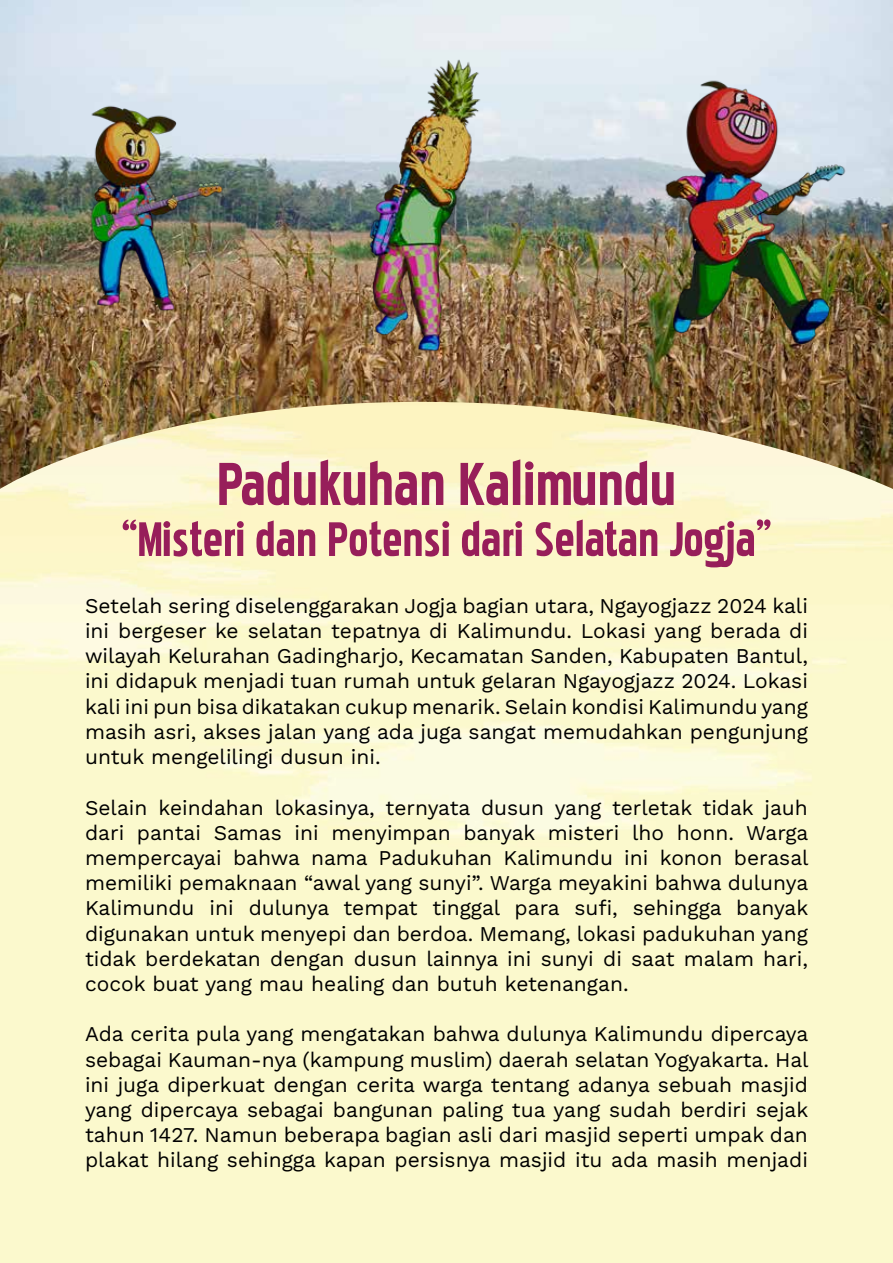
<style>
.page{position:relative;width:893px;height:1263px;background:#fff}
.page>*{position:absolute;margin:0;border:0;box-sizing:border-box;transform-origin:0 0}
.t1{font:75px "Pakenham";color:#971e5a}
.t2{font:60px "Pakenham";color:#971e5a}
.t3{font:21px/25.2px "Work Sans";color:#000;text-align:justify}
</style>
<div class="page">
<img style="left:0;top:0;width:893px;height:489px">
<img style="left:593px;top:57px;width:300px;height:300px">
<img style="left:30px;top:95px;width:225px;height:225px">
<img style="left:255px;top:57px;width:300px;height:300px">
<h1 class="t1" style="left:217px;top:450px;width:461px">Padukuhan Kalimundu</h1>
<h2 class="t2" style="left:122px;top:512px;width:651px">“Misteri dan Potensi dari Selatan Jogja”</h2>
<p class="t3" style="left:85px;top:592px;width:724px">Setelah sering diselenggarakan Jogja bagian utara, Ngayogjazz 2024 kali ini bergeser ke selatan tepatnya di Kalimundu. Lokasi yang berada di wilayah Kelurahan Gadingharjo, Kecamatan Sanden, Kabupaten Bantul, ini didapuk menjadi tuan rumah untuk gelaran Ngayogjazz 2024. Lokasi kali ini pun bisa dikatakan cukup menarik. Selain kondisi Kalimundu yang masih asri, akses jalan yang ada juga sangat memudahkan pengunjung untuk mengelilingi dusun ini.</p>
<p class="t3" style="left:85px;top:794px;width:725px">Selain keindahan lokasinya, ternyata dusun yang terletak tidak jauh dari pantai Samas ini menyimpan banyak misteri lho honn. Warga mempercayai bahwa nama Padukuhan Kalimundu ini konon berasal memiliki pemaknaan “awal yang sunyi”. Warga meyakini bahwa dulunya Kalimundu ini dulunya tempat tinggal para sufi, sehingga banyak digunakan untuk menyepi dan berdoa. Memang, lokasi padukuhan yang tidak berdekatan dengan dusun lainnya ini sunyi di saat malam hari, cocok buat yang mau healing dan butuh ketenangan.</p>
<p class="t3" style="left:85px;top:1021px;width:725px">Ada cerita pula yang mengatakan bahwa dulunya Kalimundu dipercaya sebagai Kauman-nya (kampung muslim) daerah selatan Yogyakarta. Hal ini juga diperkuat dengan cerita warga tentang adanya sebuah masjid yang dipercaya sebagai bangunan paling tua yang sudah berdiri sejak tahun 1427. Namun beberapa bagian asli dari masjid seperti umpak dan plakat hilang sehingga kapan persisnya masjid itu ada masih menjadi</p>
</div>
